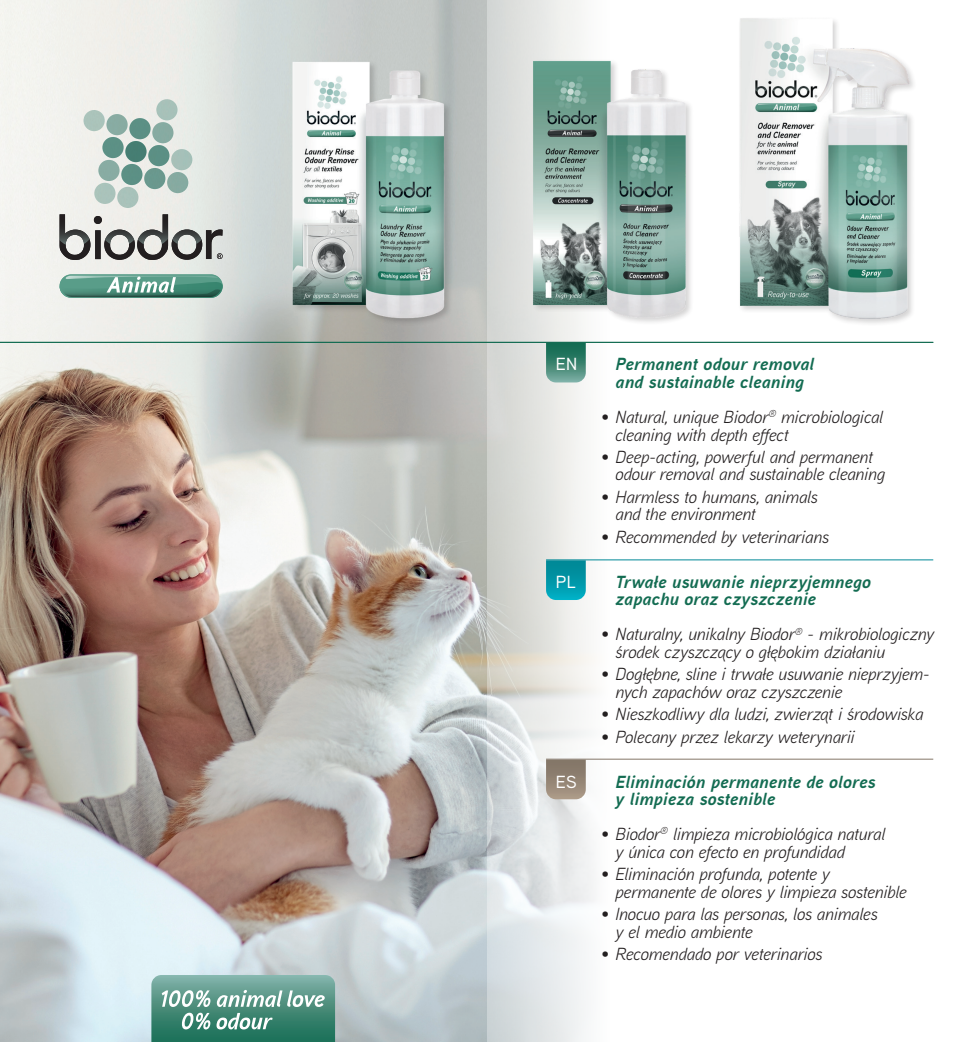
<style>
.page{position:relative;width:973px;height:1042px;background:#fff}
.page>*{position:absolute;margin:0;border:0;box-sizing:border-box;transform-origin:0 0}
.t1{font:italic 17.5px/17.5px "Aaux Next";color:#231f20}
.t2{font:italic 700 17.5px/17.5px "Aaux Next";letter-spacing:.01em;color:#136c52}
.t3{font:500 17.5px "Aaux Next";color:#fff}
</style>
<div class="page">
<img style="left:0;top:0;width:486px;height:1042px">
<svg style="left:486px;top:0;width:124px;height:1042px"></svg>
<svg style="left:60px;top:214px;width:141px;height:46px;background:#a9a9a6"></svg>
<div style="left:94px;top:183px;width:21px;height:21px;background:#aac3bb;border-radius:50%"></div>
<div style="left:98px;top:160px;width:21px;height:21px;background:#88aca3;border-radius:50%"></div>
<svg style="left:102px;top:137px;width:22px;height:21px"></svg>
<div style="left:117px;top:187px;width:21px;height:21px;background:#a9c2ba;border-radius:50%"></div>
<div style="left:121px;top:164px;width:21px;height:21px;background:#5c9085;border-radius:50%"></div>
<div style="left:125px;top:141px;width:21px;height:21px;background:#467e73;border-radius:50%"></div>
<div style="left:129px;top:118px;width:21px;height:21px;background:#5c9085;border-radius:50%"></div>
<div style="left:106px;top:114px;width:22px;height:21px;background:#88aba2;border-radius:50%"></div>
<div style="left:83px;top:110px;width:22px;height:21px;background:#abc4bb;border-radius:50%"></div>
<div style="left:144px;top:168px;width:21px;height:21px;background:#6a988e;border-radius:50%"></div>
<div style="left:167px;top:172px;width:21px;height:21px;background:#85aaa1;border-radius:50%"></div>
<div style="left:148px;top:145px;width:21px;height:21px;background:#5c8f85;border-radius:50%"></div>
<div style="left:171px;top:149px;width:21px;height:21px;background:#a6c0b9;border-radius:50%"></div>
<div style="left:152px;top:122px;width:21px;height:21px;background:#87aba2;border-radius:50%"></div>
<div style="left:156px;top:99px;width:21px;height:21px;background:#a6c1b9;border-radius:50%"></div>
<svg style="left:60px;top:274px;width:162px;height:24px"></svg>
<svg style="left:60px;top:276px;width:141px;height:22px;background:#699f8f"></svg>
<svg style="left:151px;top:975px;width:184px;height:67px;background:#629d8d"></svg>
<hr style="left:546px;top:559px;width:387px;height:1px;background:#008997">
<hr style="left:0;top:342px;width:933px;height:1px;background:#136c52">
<hr style="left:546px;top:759px;width:387px;height:1px;background:#847668">
<svg style="left:546px;top:343px;width:39px;height:39px;background:#3f8673"></svg>
<svg style="left:546px;top:560px;width:39px;height:40px;background:#079aaa"></svg>
<svg style="left:546px;top:759px;width:39px;height:40px;background:#958777"></svg>
<img style="left:201px;top:28px;width:240px;height:303px">
<img style="left:641px;top:18px;width:293px;height:325px">
<img style="left:441px;top:27px;width:305px;height:304px">
<p class="t3" style="left:556px;top:352px;width:23px">EN</p>
<p class="t2" style="left:615px;top:355px;width:200px">Permanent odour removal and sustainable cleaning</p>
<p class="t1" style="left:615px;top:407px;width:269px;text-indent:-15px">• Natural, unique Biodor<sup>®</sup> microbiological cleaning with depth effect</p>
<p class="t1" style="left:615px;top:447px;width:271px;text-indent:-15px">• Deep-acting, powerful and permanent odour removal and sustainable cleaning</p>
<p class="t1" style="left:615px;top:487px;width:204px;text-indent:-15px">• Harmless to humans, animals and the environment</p>
<p class="t1" style="left:600px;top:527px;width:230px">• Recommended by veterinarians</p>
<p class="t3" style="left:556px;top:570px;width:21px">PL</p>
<p class="t2" style="left:615px;top:572px;width:257px">Trwałe usuwanie nieprzyjemnego zapachu oraz czyszczenie</p>
<p class="t1" style="left:615px;top:625px;width:320px;text-indent:-15px">• Naturalny, unikalny Biodor<sup>®</sup> - mikrobiologiczny środek czyszczący o głębokim działaniu</p>
<p class="t1" style="left:615px;top:665px;width:315px;text-indent:-15px">• Dogłębne, sline i trwałe usuwanie nieprzyjem&shy;nych zapachów oraz czyszczenie</p>
<p class="t1" style="left:600px;top:705px;width:324px">• Nieszkodliwy dla ludzi, zwierząt i środowiska</p>
<p class="t1" style="left:600px;top:727px;width:255px">• Polecany przez lekarzy weterynarii</p>
<p class="t3" style="left:556px;top:769px;width:22px">ES</p>
<p class="t2" style="left:615px;top:772px;width:261px">Eliminación permanente de olores y limpieza sostenible</p>
<p class="t1" style="left:615px;top:825px;width:271px;text-indent:-15px">• Biodor<sup>®</sup> limpieza microbiológica natural y única con efecto en profundidad</p>
<p class="t1" style="left:615px;top:865px;width:292px;text-indent:-15px">• Eliminación profunda, potente y permanente de olores y limpieza sostenible</p>
<p class="t1" style="left:615px;top:904px;width:263px;text-indent:-15px">• Inocuo para las personas, los animales y el medio ambiente</p>
<p class="t1" style="left:600px;top:944px;width:223px">• Recomendado por veterinarios</p>
</div>
